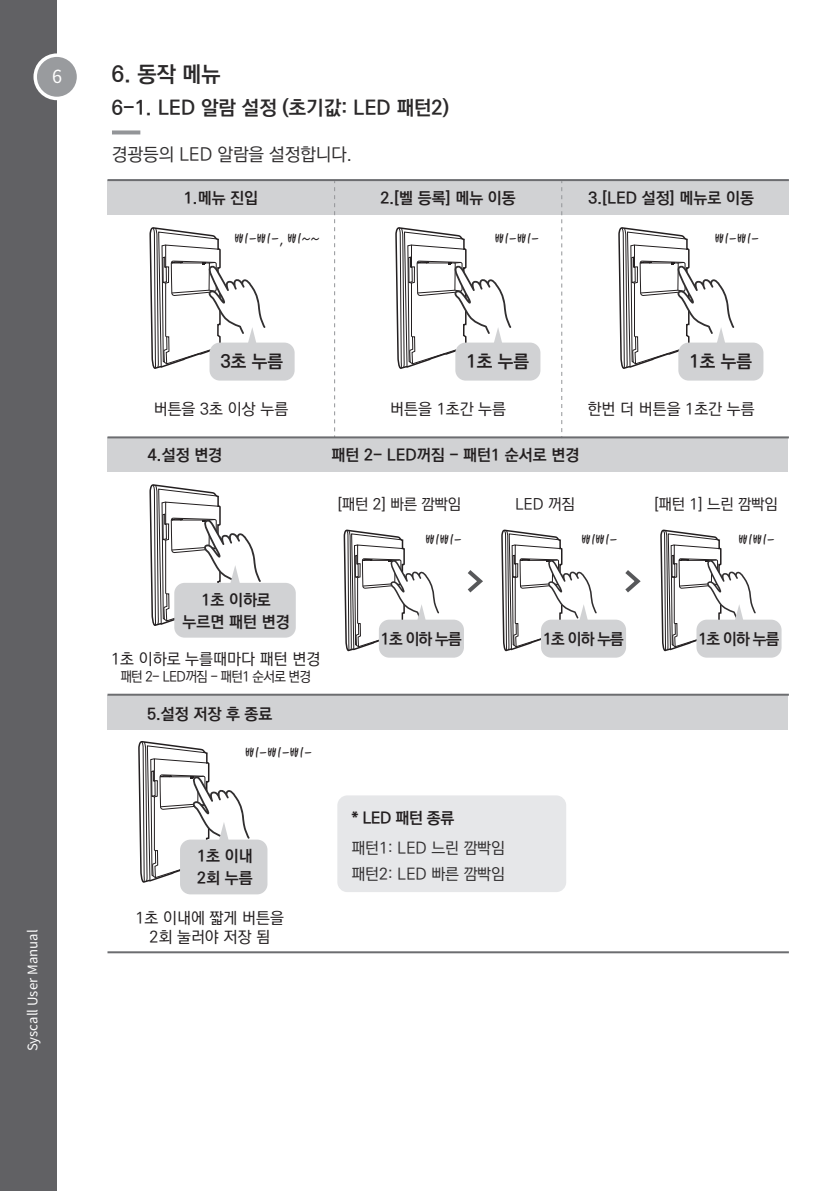
<style>
.page{position:relative;width:840px;height:1191px;background:#fff}
.page>*{position:absolute;margin:0;border:0;box-sizing:border-box;transform-origin:0 0}
.t1{font:700 22px "Ko Pub Dotum";color:#2b292a}
.t2{font:20px "THEFACESHOP";color:#231f20}
.t3{font:700 20px "Ko Pub Dotum";color:#2b292a}
.t4{font:500 18px "Ko Pub Dotum";letter-spacing:-.01em;color:#312f30}
.t5{font:700 18px "Ko Pub Dotum";color:#231f20}
.t6{font:18px "Noto Sans CJ Kkr";color:#fff}
.t7{font:700 16px/22px "Ko Pub Dotum";color:#231f20;text-align:center}
.t8{font:500 16px/19.2px "Ko Pub Dotum";color:#231f20;text-align:center}
.t9{font:500 16px/26px "Ko Pub Dotum";letter-spacing:-.01em;color:#312f30}
.t10{font:500 15.4px "Ko Pub Dotum";letter-spacing:-.01em;color:#231f20}
.t11{font:500 14px "Ko Pub Dotum";letter-spacing:-.05em;color:#231f20;scale:.95 1}
.t12{font:13.2px "Noto Sans CJ Kkr";color:#fcfcfc}
</style>
<div class="page">
<div style="left:107px;top:695px;width:681px;height:34px;background:#d1d2d4"></div>
<div style="left:0;top:0;width:57px;height:1191px;background:#616164"></div>
<svg style="left:33px;top:53px;width:44px;height:47px"></svg>
<div style="left:107px;top:437px;width:681px;height:34px;background:#d1d2d4"></div>
<div style="left:107px;top:180px;width:681px;height:34px;background:#d1d2d4"></div>
<div style="left:209px;top:342px;width:85px;height:38px;background:#d1d2d4;border-radius:10px"></div>
<div style="left:678px;top:342px;width:85px;height:38px;background:#d1d2d4;border-radius:10px"></div>
<div style="left:174px;top:583px;width:121px;height:54px;background:#d1d2d4;border-radius:10px"></div>
<svg style="left:137px;top:227px;width:128px;height:727px"></svg>
<svg style="left:334px;top:181px;width:1px;height:255px"></svg>
<hr style="left:107px;top:179px;width:681px;height:2px;background:#6c6d70">
<hr style="left:107px;top:436px;width:681px;height:2px;background:#6c6d70">
<hr style="left:107px;top:693px;width:681px;height:2px;background:#6c6d70">
<hr style="left:107px;top:951px;width:681px;height:2px;background:#6c6d70">
<svg style="left:112px;top:130px;width:28px;height:4px"></svg>
<div style="left:337px;top:795px;width:229px;height:97px;background:#e6e7e9;border-radius:10px"></div>
<div style="left:540px;top:619px;width:85px;height:38px;background:#d1d2d4;border-radius:10px"></div>
<svg style="left:342px;top:181px;width:254px;height:618px"></svg>
<div style="left:696px;top:619px;width:85px;height:38px;background:#d1d2d4;border-radius:10px"></div>
<svg style="left:617px;top:227px;width:138px;height:503px"></svg>
<p class="t6" style="left:52px;top:66px;width:11px">6</p>
<p class="t12" style="left:25px;top:1051px;width:123px;rotate:-90deg">Syscall User Manual</p>
<h1 class="t1" style="left:112px;top:63px;width:110px">6. 동작 메뉴</h1>
<p class="t3" style="left:112px;top:98px;width:338px">6-1. LED 알람 설정 (초기값: LED 패턴2)</p>
<p class="t4" style="left:112px;top:145px;width:241px">경광등의 LED 알람을 설정합니다.</p>
<p class="t7" style="left:184px;top:187px;width:76px">1.메뉴 진입</p>
<p class="t7" style="left:380px;top:187px;width:137px">2.[벨 등록] 메뉴 이동</p>
<p class="t7" style="left:588px;top:187px;width:167px">3.[LED 설정] 메뉴로 이동</p>
<p class="t2" style="left:234px;top:228px;width:87px">삐-삐-, 삐~~</p>
<p class="t2" style="left:494px;top:228px;width:47px">삐-삐-</p>
<p class="t2" style="left:714px;top:228px;width:47px">삐-삐-</p>
<p class="t5" style="left:221px;top:352px;width:64px">3초 누름</p>
<p class="t5" style="left:466px;top:352px;width:64px">1초 누름</p>
<p class="t5" style="left:689px;top:352px;width:64px">1초 누름</p>
<p class="t8" style="left:154px;top:399px;width:136px">버튼을 3초 이상 누름</p>
<p class="t8" style="left:390px;top:399px;width:117px">버튼을 1초간 누름</p>
<p class="t8" style="left:587px;top:399px;width:169px">한번 더 버튼을 1초간 누름</p>
<p class="t7" style="left:148px;top:444px;width:76px">4.설정 변경</p>
<p class="t7" style="left:331px;top:445px;width:249px">패턴 2- LED꺼짐 - 패턴1 순서로 변경</p>
<p class="t10" style="left:337px;top:496px;width:125px">[패턴 2] 빠른 깜빡임</p>
<p class="t10" style="left:515px;top:496px;width:61px">LED 꺼짐</p>
<p class="t10" style="left:653px;top:496px;width:125px">[패턴 1] 느린 깜빡임</p>
<p class="t7" style="left:182px;top:589px;width:108px">1초 이하로 누르면 패턴 변경</p>
<p class="t8" style="left:111px;top:649px;width:210px">1초 이하로 누를때마다 패턴 변경</p>
<p class="t11" style="left:120px;top:669px;width:202px">패턴 2- LED꺼짐 - 패턴1 순서로 변경</p>
<p class="t7" style="left:147px;top:703px;width:127px">5.설정 저장 후 종료</p>
<p class="t2" style="left:245px;top:743px;width:69px">삐-삐-삐-</p>
<p class="t7" style="left:197px;top:846px;width:57px;text-align:left">1초 이내<br>2회 누름</p>
<p class="t8" style="left:135px;top:908px;width:150px">1초 이내에 짧게 버튼을<br>2회 눌러야 저장 됨</p>
<p class="t2" style="left:425px;top:529px;width:38px">삐삐-</p>
<p class="t2" style="left:580px;top:529px;width:38px">삐삐-</p>
<p class="t2" style="left:737px;top:529px;width:38px">삐삐-</p>
<p class="t7" style="left:381px;top:628px;width:82px">1초 이하 누름</p>
<p class="t7" style="left:542px;top:628px;width:82px">1초 이하 누름</p>
<p class="t7" style="left:698px;top:628px;width:82px">1초 이하 누름</p>
<p class="t7" style="left:351px;top:807px;width:104px">* LED 패턴 종류</p>
<p class="t9" style="left:351px;top:836px;width:155px">패턴1: LED 느린 깜빡임 패턴2: LED 빠른 깜빡임</p>
</div>
